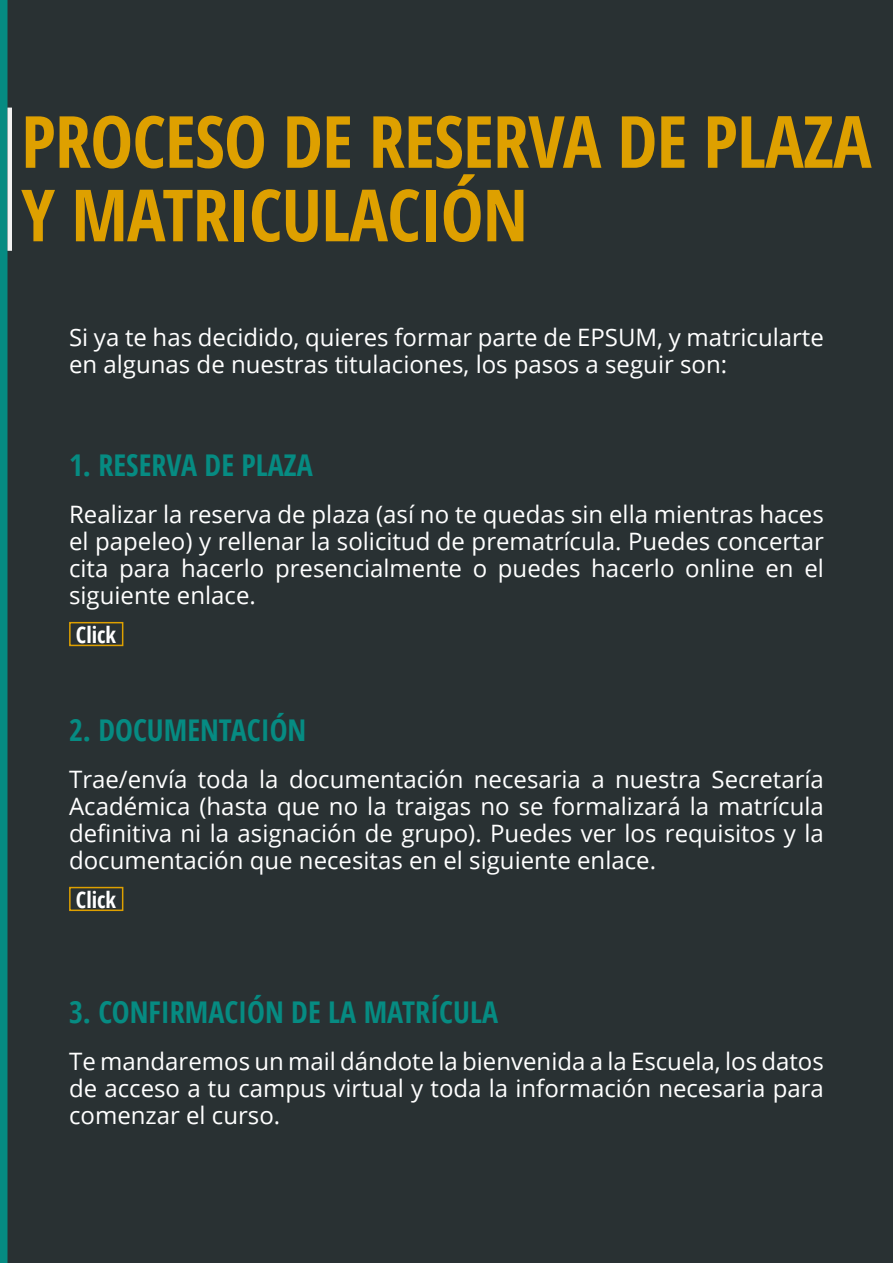
<style>
.page{position:relative;width:893px;height:1263px;background:#293133}
.page>*{position:absolute;margin:0;border:0;box-sizing:border-box;transform-origin:0 0}
.t1{font:700 condensed 72px/73.5px "Open Sans";letter-spacing:-.01em;color:#dea000}
.t2{font:700 condensed 30px "Open Sans";color:#068b82}
.t3{font:24px/27px "Open Sans";color:#fff;text-align:justify}
.t4{font:700 condensed 22.5px "Open Sans";color:#fff}
</style>
<div class="page">
<div style="left:0;top:0;width:8px;height:1263px;background:#068b82"></div>
<hr style="left:8px;top:108px;width:4px;height:143px;background:#f3f3f3">
<div style="left:69px;top:622px;width:54px;height:24px;border:2px solid #dea000"></div>
<div style="left:69px;top:887px;width:54px;height:24px;border:2px solid #dea000"></div>
<p class="t1" style="left:21px;top:103px;width:852px">PROCESO DE RESERVA DE PLAZA<br>Y MATRICULACIÓN</p>
<p class="t3" style="left:69px;top:323px;width:756px">Si ya te has decidido, quieres formar parte de EPSUM, y matricularte en algunas de nuestras titulaciones, los pasos a seguir son:</p>
<p class="t2" style="left:69px;top:445px;width:245px">1. RESERVA DE PLAZA</p>
<p class="t3" style="left:69px;top:500px;width:756px">Realizar la reserva de plaza (así no te quedas sin ella mientras haces el papeleo) y rellenar la solicitud de prematrícula. Puedes concertar cita para hacerlo presencialmente o puedes hacerlo online en el siguiente enlace.</p>
<p class="t4" style="left:76px;top:619px;width:42px">Click</p>
<p class="t2" style="left:69px;top:710px;width:239px">2. DOCUMENTACIÓN</p>
<p class="t3" style="left:69px;top:765px;width:756px">Trae/envía toda la documentación necesaria a nuestra Secretaría Académica (hasta que no la traigas no se formalizará la matrícula definitiva ni la asignación de grupo). Puedes ver los requisitos y la documentación que necesitas en el siguiente enlace.</p>
<p class="t4" style="left:76px;top:884px;width:42px">Click</p>
<p class="t2" style="left:69px;top:991px;width:430px">3. CONFIRMACIÓN DE LA MATRÍCULA</p>
<p class="t3" style="left:69px;top:1047px;width:756px">Te mandaremos un mail dándote la bienvenida a la Escuela, los datos de acceso a tu campus virtual y toda la información necesaria para comenzar el curso.</p>
</div>
